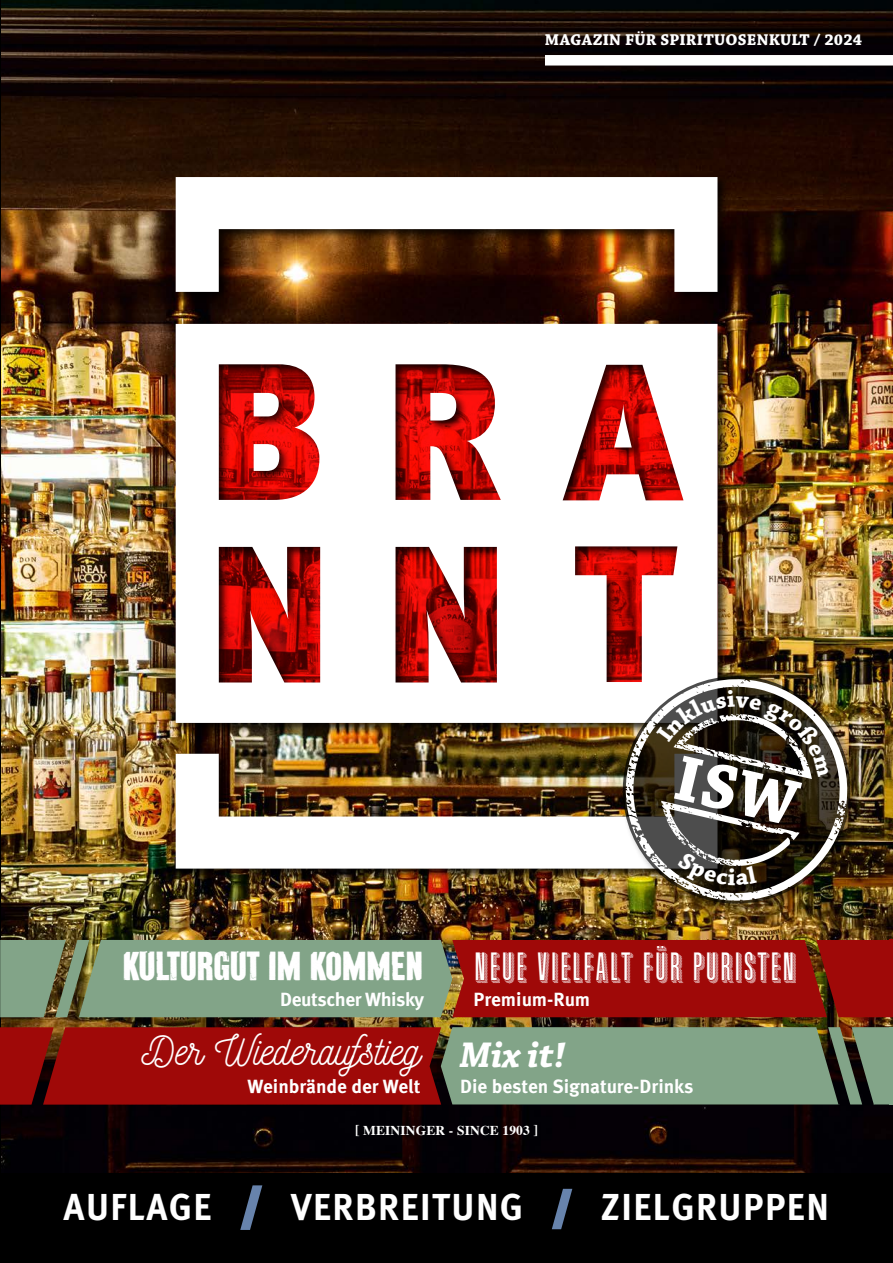
<style>
.page{position:relative;width:893px;height:1263px;background:#fff}
.page>*{position:absolute;margin:0;border:0;box-sizing:border-box;transform-origin:0 0}
.t1{font:40.5px "Nickainley";color:#fff}
.t2{font:700 37.5px "Meta OT";letter-spacing:.04em;color:#fff;scale:.95 1}
.t3{font:37.5px "Graphique Pro Next Co";letter-spacing:-.02em;color:#fff}
.t4{font:37.5px "Mr Black";letter-spacing:-.02em;color:#fff}
.t5{font:37.5px "Chaparral Pro Bold It Capt";color:#fff}
.t6{font:700 19.05px "Meta OT";letter-spacing:-.005em;color:#fff}
.t7{font:700 16.5px "Chaparral Pro";letter-spacing:.01em;color:#fff}
.t8{font:700 13.5px "Times";letter-spacing:.01em;color:#fff}
.s1{font-size:42px;color:#6783ac}
.s2{color:#6783ac}
</style>
<div class="page">
<img style="left:1px;top:0;width:892px;height:1173px">
<hr style="left:0;top:0;width:1px;height:1263px;background:#000">
<div style="left:173px;top:174px;width:556px;height:706px;background:#000;opacity:.8"></div>
<svg style="left:176px;top:177px;width:541px;height:115px"></svg>
<img style="left:176px;top:754px;width:444px;height:114px">
<svg style="left:176px;top:324px;width:541px;height:399px"></svg>
<div style="left:545px;top:55px;width:348px;height:11px;background:#fff"></div>
<svg style="left:0;top:940px;width:890px;height:77px;background:#8e5646"></svg>
<svg style="left:0;top:1027px;width:890px;height:77px;background:#8a5244"></svg>
<div style="left:0;top:1173px;width:893px;height:90px;background:#000"></div>
<hr style="left:890px;top:940px;width:3px;height:77px;background:#9f0908">
<hr style="left:890px;top:1027px;width:3px;height:77px;background:#82a488">
<div style="left:620px;top:674px;width:242px;height:241px;background:#000;opacity:.5"></div>
<img style="left:626px;top:678px;width:228px;height:223px">
<p class="t7" style="left:545px;top:30px;width:319px">MAGAZIN FÜR SPIRITUOSENKULT / 2024</p>
<h2 class="t4" style="left:124px;top:942px;width:302px">KULTURGUT IM KOMMEN</h2>
<p class="t6" style="left:280px;top:987px;width:146px">Deutscher Whisky</p>
<h1 class="t1" style="left:142px;top:1024px;width:280px">Der Wiederaufstieg</h1>
<p class="t6" style="left:248px;top:1075px;width:174px">Weinbrände der Welt</p>
<h2 class="t3" style="left:474px;top:943px;width:326px">NEUE VIELFALT FÜR PURISTEN</h2>
<p class="t6" style="left:474px;top:988px;width:118px">Premium-Rum</p>
<h2 class="t5" style="left:460px;top:1032px;width:107px">Mix it!</h2>
<p class="t6" style="left:460px;top:1075px;width:235px">Die besten Signature-Drinks</p>
<p class="t8" style="left:355px;top:1118px;width:185px">[ MEININGER - SINCE 1903 ]</p>
<h2 class="t2" style="left:64px;top:1185px;width:807px">AUFLAGE <span class="s1">/</span> VERBREITUNG <span class="s2">/</span> ZIELGRUPPEN</h2>
</div>
